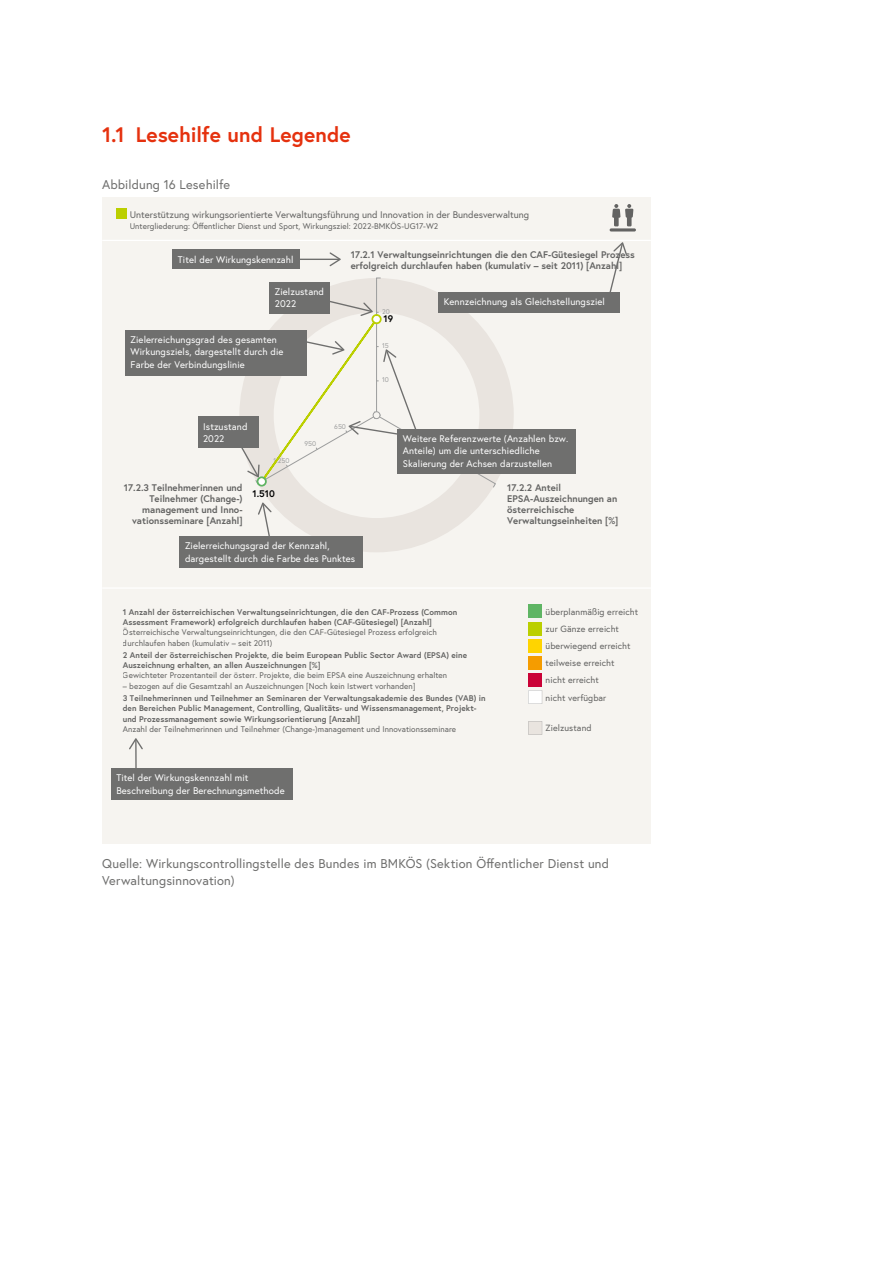
<style>
.page{position:relative;width:893px;height:1263px;background:#fff}
.page>*{position:absolute;margin:0;border:0;box-sizing:border-box;transform-origin:0 0}
.t1{font:700 21px "Europa Austria";letter-spacing:.005em;color:#e5310e}
.p_Bildinformation{font:12.75px/17.5px "Europa Austria";letter-spacing:.015em;color:#6f6f6e}
.p_Bildbeschriftung{font:12.75px "Europa Austria";letter-spacing:.015em;color:#6f6f6e}
.t2{font:9.6px/12.3px "Europa Austria";letter-spacing:.01em;color:#fff}
.t3{font:700 9.6px/10.9px "Europa Austria";color:#636362}
.t4{font:9.6px "Europa Austria";color:#636362}
.t5{font:700 9.6px "Europa Austria";color:#000}
.t6{font:9px/17.1px "Europa Austria";letter-spacing:.01em;color:#636362}
.t7{font:700 8.25px/10.4px "Europa Austria";letter-spacing:.005em;color:#636362}
.t8{font:8.25px/10.4px "Europa Austria";letter-spacing:.005em;color:#636362}
.t9{font:6.9px "Europa Austria";color:#9c9d9d}
</style>
<div class="page">
<div style="left:102px;top:198px;width:549px;height:646px;background:#f6f4f0"></div>
<svg style="left:261px;top:278px;width:253px;height:274px"></svg>
<hr style="left:102px;top:240px;width:549px;height:1px;background:#fff">
<hr style="left:102px;top:587px;width:549px;height:2px;background:#fff">
<div style="left:528px;top:604px;width:14px;height:14px;background:#5fb564"></div>
<div style="left:528px;top:622px;width:14px;height:13px;background:#bbcf00"></div>
<div style="left:528px;top:639px;width:14px;height:13px;background:#ffd400"></div>
<div style="left:528px;top:656px;width:14px;height:14px;background:#f59c00"></div>
<div style="left:528px;top:673px;width:14px;height:14px;background:#ca0237"></div>
<svg style="left:528px;top:690px;width:14px;height:14px"></svg>
<svg style="left:528px;top:721px;width:14px;height:14px"></svg>
<div style="left:376px;top:278px;width:5px;height:137px;border:1px solid #9c9d9d"></div>
<hr style="left:610px;top:228px;width:26px;height:3px;background:#636362;border-radius:2px">
<svg style="left:612px;top:204px;width:21px;height:22px"></svg>
<div style="left:116px;top:209px;width:10px;height:10px;background:#bbcf00"></div>
<div style="left:397px;top:429px;width:179px;height:44px;background:#6f6f6e"></div>
<div style="left:269px;top:282px;width:61px;height:32px;background:#6f6f6e"></div>
<div style="left:198px;top:416px;width:61px;height:32px;background:#6f6f6e"></div>
<svg style="left:238px;top:298px;width:258px;height:190px"></svg>
<div style="left:125px;top:330px;width:182px;height:45px;background:#6f6f6e"></div>
<svg style="left:258px;top:502px;width:14px;height:34px"></svg>
<div style="left:180px;top:536px;width:183px;height:32px;background:#6f6f6e"></div>
<hr style="left:296px;top:259px;width:43px;height:1px;background:#6f6f6e">
<svg style="left:330px;top:252px;width:11px;height:14px"></svg>
<div style="left:172px;top:250px;width:128px;height:19px;background:#6f6f6e"></div>
<div style="left:111px;top:768px;width:181px;height:32px;background:#6f6f6e"></div>
<hr style="left:135px;top:740px;width:2px;height:33px;background:#6f6f6e">
<svg style="left:129px;top:738px;width:14px;height:11px"></svg>
<svg style="left:609px;top:242px;width:18px;height:50px"></svg>
<div style="left:438px;top:292px;width:182px;height:21px;background:#6f6f6e"></div>
<h2 class="t1" style="left:102px;top:121px;width:250px">1.1 Lesehilfe und Legende</h2>
<p class="p_Bildbeschriftung" style="left:102px;top:177px;width:130px">Abbildung 16 Lesehilfe</p>
<p class="t4" style="left:130px;top:208px;width:401px">Unterstützung wirkungsorientierte Verwaltungsführung und Innovation in der Bundesverwaltung</p>
<p class="t8" style="left:130px;top:220px;width:310px">Untergliederung: Öffentlicher Dienst und Sport, Wirkungsziel: 2022-BMKÖS-UG17-W2</p>
<p class="t2" style="left:178px;top:253px;width:117px">Titel der Wirkungskennzahl</p>
<p class="t2" style="left:275px;top:285px;width:51px">Zielzustand<br>2022</p>
<p class="t2" style="left:131px;top:333px;width:155px">Zielerreichungsgrad des gesamten<br>Wirkungsziels, dargestellt durch die<br>Farbe der Verbindungslinie</p>
<p class="t3" style="left:351px;top:249px;width:285px">17.2.1 Verwaltungseinrichtungen die den CAF-Gütesiegel Prozess erfolgreich durchlaufen haben (kumulativ – seit 2011) [Anzahl]</p>
<p class="t9" style="left:382px;top:307px;width:9px">20</p>
<p class="t5" style="left:383px;top:312px;width:11px">19</p>
<p class="t9" style="left:382px;top:341px;width:8px">15</p>
<p class="t9" style="left:382px;top:375px;width:8px">10</p>
<p class="t2" style="left:444px;top:295px;width:163px">Kennzeichnung als Gleichstellungsziel</p>
<p class="t2" style="left:203px;top:420px;width:46px">Istzustand<br>2022</p>
<p class="t9" style="left:273px;top:456px;width:18px">1.250</p>
<p class="t3" style="left:124px;top:481px;width:120px;text-align:right">17.2.3 Teilnehmerinnen und<br>Teilnehmer (Change-) management und Inno&shy;vationsseminare [Anzahl]</p>
<p class="t5" style="left:253px;top:487px;width:24px">1.510</p>
<p class="t9" style="left:305px;top:439px;width:13px">950</p>
<p class="t9" style="left:334px;top:422px;width:13px">650</p>
<p class="t2" style="left:403px;top:432px;width:167px">Weitere Referenzwerte (Anzahlen bzw.<br>Anteile) um die unterschiedliche<br>Skalierung der Achsen darzustellen</p>
<p class="t3" style="left:507px;top:481px;width:113px">17.2.2 Anteil<br>EPSA-Auszeichnungen an österreichische<br>Verwaltungseinheiten [%]</p>
<p class="t2" style="left:185px;top:540px;width:172px">Zielerreichungsgrad der Kennzahl, dargestellt durch die Farbe des Punktes</p>
<p class="t7" style="left:123px;top:606px;width:336px">1 Anzahl der österreichischen Verwaltungseinrichtungen, die den CAF-Prozess (Common<br>Assessment Framework) erfolgreich durchlaufen haben (CAF-Gütesiegel) [Anzahl]</p>
<p class="t7" style="left:123px;top:649px;width:346px">2 Anteil der österreichischen Projekte, die beim European Public Sector Award (EPSA) eine<br>Auszeichnung erhalten, an allen Auszeichnungen [%]</p>
<p class="t7" style="left:123px;top:693px;width:364px">3 Teilnehmerinnen und Teilnehmer an Seminaren der Verwaltungsakademie des Bundes (VAB) in den Bereichen Public Management, Controlling, Qualitäts- und Wissensmanagement, Projekt&shy;und Prozessmanagement sowie Wirkungsorientierung [Anzahl]</p>
<p class="t8" style="left:123px;top:627px;width:316px">Österreichische Verwaltungseinrichtungen, die den CAF-Gütesiegel Prozess erfolgreich durchlaufen haben (kumulativ – seit 2011)</p>
<p class="t8" style="left:123px;top:670px;width:326px">Gewichteter Prozentanteil der österr. Projekte, die beim EPSA eine Auszeichnung erhalten</p>
<p class="t8" style="left:123px;top:680px;width:294px">– bezogen auf die Gesamtzahl an Auszeichnungen [Noch kein Istwert vorhanden]</p>
<p class="t8" style="left:123px;top:724px;width:335px">Anzahl der Teilnehmerinnen und Teilnehmer (Change-)management und Innovationsseminare</p>
<p class="t2" style="left:116px;top:772px;width:170px">Titel der Wirkungskennzahl mit<br>Beschreibung der Berechnungsmethode</p>
<p class="t6" style="left:546px;top:603px;width:94px">überplanmäßig erreicht zur Gänze erreicht überwiegend erreicht teilweise erreicht<br>nicht erreicht<br>nicht verfügbar</p>
<p class="t6" style="left:546px;top:719px;width:47px">Zielzustand</p>
<p class="p_Bildinformation" style="left:102px;top:854px;width:509px">Quelle: Wirkungscontrollingstelle des Bundes im BMKÖS (Sektion Öffentlicher Dienst und<br>Verwaltungsinnovation)</p>
</div>
